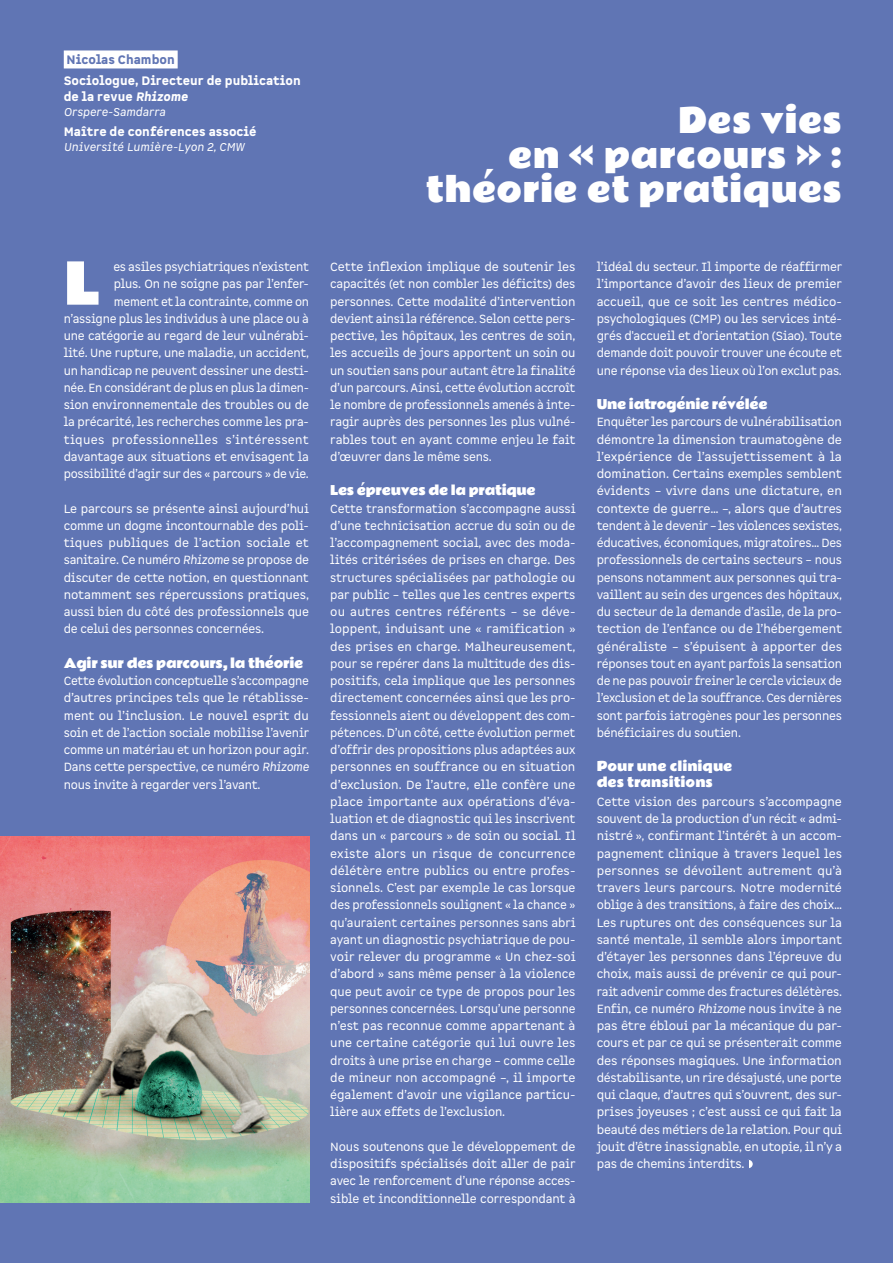
<style>
.page{position:relative;width:893px;height:1263px;background:#6075b4}
.page>*{position:absolute;margin:0;border:0;box-sizing:border-box;transform-origin:0 0}
.t1{font:55.5px "Rammetto One";color:#fff}
.t2{font:33px/34.5px "Rammetto One";letter-spacing:.01em;color:#fff;text-align:right}
.TITRE-CHAPITRE{font:12.75px "Rammetto One";letter-spacing:-.02em;color:#fff}
.TITRE-CHAPITRE-2{font:12.75px/15.8px "Rammetto One";color:#fff}
.t3{font:900 12px/21px "Spock Pro";color:#fff}
.TXT-COURANT{font:11.7px/17.2px "Spock Pro";letter-spacing:-.02em;color:#fff;text-align:justify}
.BLOC-AUTEURS{font:italic 11.25px "Spock Pro";color:#fff}
.s1{color:#6075b4}
.s2{font-style:italic}
</style>
<div class="page">
<div style="left:744px;top:1160px;width:9px;height:8px;background:#fff;border-radius:50%"></div>
<div style="left:744px;top:1160px;width:5px;height:8px;background:#6075b4"></div>
<div style="left:64px;top:50px;width:114px;height:18px;background:#fff"></div>
<img style="left:0;top:836px;width:309px;height:367px">
<p class="t3" style="left:64px;top:50px;width:238px"><span class="s1">Nicolas Chambon<br></span>Sociologue, Directeur de publication</p>
<p class="t3" style="left:64px;top:87px;width:126px">de la revue <span class="s2">Rhizome</span></p>
<p class="BLOC-AUTEURS" style="left:64px;top:104px;width:103px">Orspere-Samdarra</p>
<p class="t3" style="left:64px;top:122px;width:194px">Maître de conférences associé</p>
<p class="BLOC-AUTEURS" style="left:64px;top:139px;width:182px">Université Lumière-Lyon 2, CMW</p>
<p class="t2" style="left:426px;top:104px;width:418px">Des vies<br>en « parcours » : théorie et pratiques</p>
<p class="t1" style="left:64px;top:239px;width:37px">L</p>
<p class="TXT-COURANT" style="left:64px;top:258px;width:247px;text-align:right">es asiles psychiatriques n’existent<br>plus. On ne soigne pas par l’enfer-<br>mement et la contrainte, comme on n’assigne plus les individus à une place ou à une catégorie au regard de leur vulnérabi&shy;lité. Une rupture, une maladie, un accident, un handicap ne peuvent dessiner une desti&shy;née. En considérant de plus en plus la dimen&shy;sion environnementale des troubles ou de la précarité, les recherches comme les pra&shy;tiques professionnelles s’intéressent davantage aux situations et envisagent la possibilité d’agir sur des « parcours » de vie.</p>
<p class="TXT-COURANT" style="left:64px;top:500px;width:247px">Le parcours se présente ainsi aujourd’hui comme un dogme incontournable des poli&shy;tiques publiques de l’action sociale et sanitaire. Ce numéro <span class="s2">Rhizome</span> se propose de discuter de cette notion, en questionnant notamment ses répercussions pratiques, aussi bien du côté des professionnels que de celui des personnes concernées.</p>
<p class="TITRE-CHAPITRE" style="left:64px;top:653px;width:241px">Agir sur des parcours, la théorie</p>
<p class="TXT-COURANT" style="left:64px;top:672px;width:247px">Cette évolution conceptuelle s’accompagne d’autres principes tels que le rétablisse&shy;ment ou l’inclusion. Le nouvel esprit du soin et de l’action sociale mobilise l’avenir comme un matériau et un horizon pour agir.<br>Dans cette perspective, ce numéro <span class="s2">Rhizome </span>nous invite à regarder vers l’avant.</p>
<p class="TXT-COURANT" style="left:330px;top:258px;width:247px">Cette inflexion implique de soutenir les capacités (et non combler les déficits) des personnes. Cette modalité d’intervention devient ainsi la référence. Selon cette pers&shy;pective, les hôpitaux, les centres de soin, les accueils de jours apportent un soin ou un soutien sans pour autant être la finalité d’un parcours. Ainsi, cette évolution accroît le nombre de professionnels amenés à inte&shy;ragir auprès des personnes les plus vulné&shy;rables tout en ayant comme enjeu le fait d’œuvrer dans le même sens.</p>
<p class="TITRE-CHAPITRE" style="left:330px;top:480px;width:207px">Les épreuves de la pratique</p>
<p class="TXT-COURANT" style="left:330px;top:500px;width:247px">Cette transformation s’accompagne aussi d’une technicisation accrue du soin ou de l’accompagnement social, avec des moda&shy;lités critérisées de prises en charge. Des structures spécialisées par pathologie ou par public – telles que les centres experts ou autres centres référents – se déve&shy;loppent, induisant une « ramification » des prises en charge. Malheureusement, pour se repérer dans la multitude des dis&shy;positifs, cela implique que les personnes directement concernées ainsi que les pro&shy;fessionnels aient ou développent des com&shy;pétences. D’un côté, cette évolution permet d’offrir des propositions plus adaptées aux personnes en souffrance ou en situation d’exclusion. De l’autre, elle confère une place importante aux opérations d’éva&shy;luation et de diagnostic qui les inscrivent dans un « parcours » de soin ou social. Il existe alors un risque de concurrence délétère entre publics ou entre profes&shy;sionnels. C’est par exemple le cas lorsque des professionnels soulignent « la chance » qu’auraient certaines personnes sans abri ayant un diagnostic psychiatrique de pou&shy;voir relever du programme « Un chez-soi d’abord » sans même penser à la violence que peut avoir ce type de propos pour les personnes concernées. Lorsqu’une personne n’est pas reconnue comme appartenant à une certaine catégorie qui lui ouvre les droits à une prise en charge – comme celle de mineur non accompagné –, il importe également d’avoir une vigilance particu&shy;lière aux effets de l’exclusion.</p>
<p class="TXT-COURANT" style="left:330px;top:1138px;width:247px">Nous soutenons que le développement de dispositifs spécialisés doit aller de pair avec le renforcement d’une réponse acces&shy;sible et inconditionnelle correspondant à</p>
<p class="TXT-COURANT" style="left:597px;top:258px;width:247px">l’idéal du secteur. Il importe de réaffirmer l’importance d’avoir des lieux de premier accueil, que ce soit les centres médico&shy;psychologiques (CMP) ou les services inté&shy;grés d'accueil et d'orientation (Siao). Toute demande doit pouvoir trouver une écoute et une réponse via des lieux où l’on exclut pas.</p>
<p class="TITRE-CHAPITRE" style="left:597px;top:394px;width:172px">Une iatrogénie révélée</p>
<p class="TXT-COURANT" style="left:597px;top:414px;width:247px">Enquêter les parcours de vulnérabilisation démontre la dimension traumatogène de l’expérience de l’assujettissement à la domination. Certains exemples semblent évidents – vivre dans une dictature, en contexte de guerre… –, alors que d’autres tendent à le devenir – les violences sexistes, éducatives, économiques, migratoires… Des professionnels de certains secteurs – nous pensons notamment aux personnes qui tra&shy;vaillent au sein des urgences des hôpitaux, du secteur de la demande d’asile, de la pro&shy;tection de l’enfance ou de l’hébergement généraliste – s’épuisent à apporter des réponses tout en ayant parfois la sensation de ne pas pouvoir freiner le cercle vicieux de l’exclusion et de la souffrance. Ces dernières sont parfois iatrogènes pour les personnes bénéficiaires du soutien.</p>
<p class="TITRE-CHAPITRE-2" style="left:597px;top:759px;width:137px">Pour une clinique des transitions</p>
<p class="TXT-COURANT" style="left:597px;top:793px;width:247px">Cette vision des parcours s’accompagne souvent de la production d’un récit « admi&shy;nistré », confirmant l’intérêt à un accom&shy;pagnement clinique à travers lequel les personnes se dévoilent autrement qu’à travers leurs parcours. Notre modernité oblige à des transitions, à faire des choix… Les ruptures ont des conséquences sur la santé mentale, il semble alors important d’étayer les personnes dans l’épreuve du choix, mais aussi de prévenir ce qui pour&shy;rait advenir comme des fractures délétères.<br>Enfin, ce numéro <span class="s2">Rhizome</span> nous invite à ne pas être ébloui par la mécanique du par&shy;cours et par ce qui se présenterait comme des réponses magiques. Une information déstabilisante, un rire désajusté, une porte qui claque, d’autres qui s’ouvrent, des sur&shy;prises joyeuses ; c’est aussi ce qui fait la beauté des métiers de la relation. Pour qui jouit d’être inassignable, en utopie, il n’y a pas de chemins interdits.</p>
</div>
